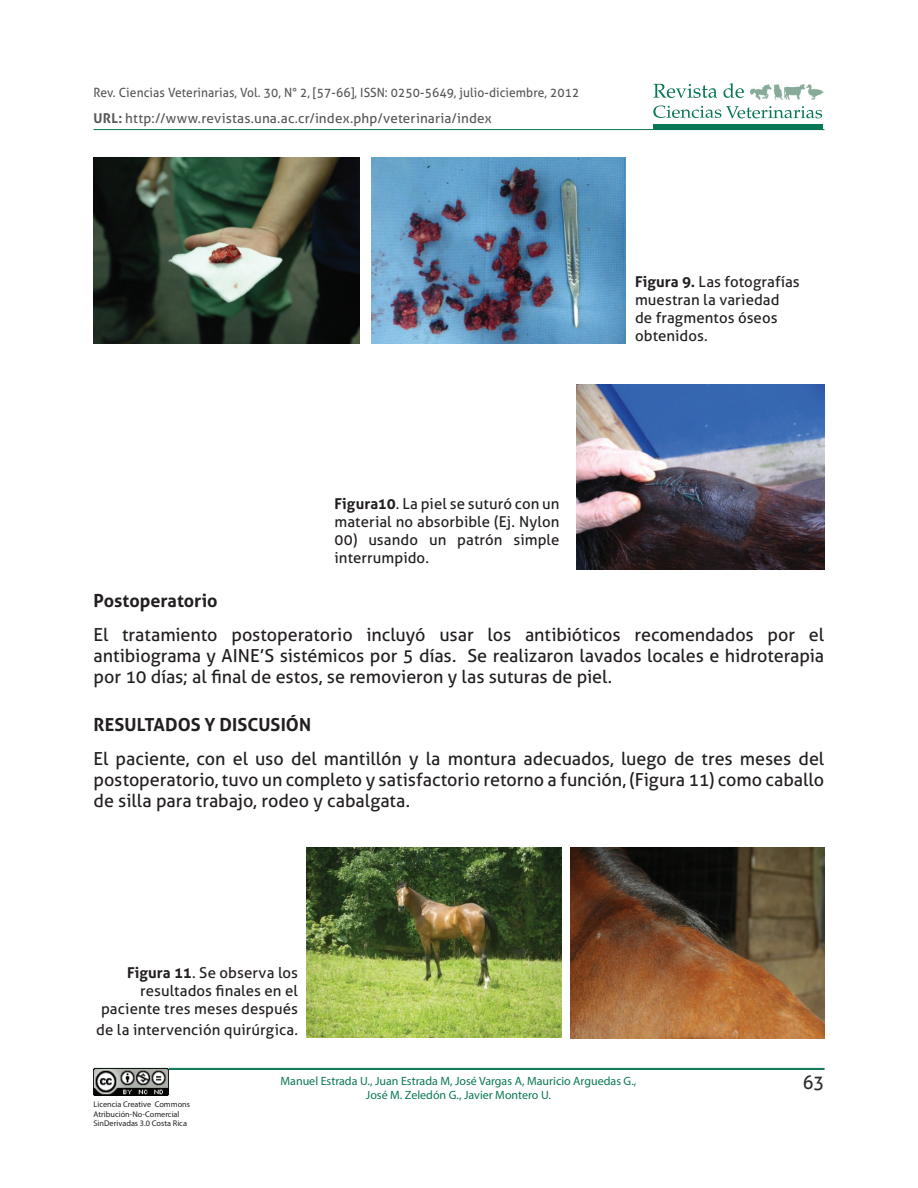
<style>
.page{position:relative;width:918px;height:1188px;background:#fff}
.page>*{position:absolute;margin:0;border:0;box-sizing:border-box;transform-origin:0 0}
.t1{font:19.05px "Aller";color:#2e2b2c;scale:.94 1}
.t2{font:18px/21px "Aller";letter-spacing:-.005em;color:#231f20;text-align:justify}
.t3{font:700 18px "Aller";color:#231f20}
.t4{font:15px/18px "Aller";letter-spacing:.005em;color:#231f20}
.t5{font:13.5px "Aller";letter-spacing:.01em;color:#57585a}
.t6{font:12.75px "Aller";letter-spacing:.01em;color:#57585a;scale:.94 1}
.t7{font:12px "Myriad Pro";color:#0a7756}
.t8{font:8.25px/9.8px "Myriad Pro";color:#231f20}
.s1{font-weight:700}
</style>
<div class="page">
<svg style="left:653px;top:84px;width:64px;height:14px"></svg>
<svg style="left:723px;top:83px;width:21px;height:15px"></svg>
<svg style="left:653px;top:105px;width:169px;height:13px"></svg>
<img style="left:653px;top:125px;width:169px;height:4px">
<img style="left:751px;top:84px;width:73px;height:15px">
<hr style="left:94px;top:129px;width:730px;height:1px;background:#0a7756">
<hr style="left:94px;top:1069px;width:730px;height:1px;background:#0a7756">
<hr style="left:94px;top:1068px;width:730px;height:1px;background:#0a7756">
<img style="left:94px;top:1069px;width:75px;height:26px">
<img style="left:94px;top:157px;width:266px;height:187px">
<img style="left:372px;top:157px;width:253px;height:187px">
<img style="left:577px;top:384px;width:247px;height:186px">
<img style="left:306px;top:847px;width:256px;height:191px">
<img style="left:571px;top:848px;width:253px;height:190px">
<p class="t6" style="left:94px;top:85px;width:518px">Rev. Ciencias Veterinarias, Vol. 30, N° 2, [57-66], ISSN: 0250-5649, julio-diciembre, 2012</p>
<p class="t5" style="left:94px;top:110px;width:400px"><span class="s1">URL:</span> http://www.revistas.una.ac.cr/index.php/veterinaria/index</p>
<p class="t4" style="left:635px;top:272px;width:166px"><span class="s1">Figura 9.</span> Las fotografías muestran la variedad de fragmentos óseos obtenidos.</p>
<p class="t4" style="left:335px;top:494px;width:227px"><span class="s1">Figura10</span>. La piel se suturó con un material no absorbible (Ej. Nylon</p>
<p class="t4" style="left:335px;top:530px;width:226px">00) usando un patrón simple interrumpido.</p>
<p class="t3" style="left:94px;top:590px;width:126px">Postoperatorio</p>
<p class="t2" style="left:94px;top:624px;width:732px">El tratamiento postoperatorio incluyó usar los antibióticos recomendados por el antibiograma y AINE’S sistémicos por 5 días. Se realizaron lavados locales e hidroterapia por 10 días; al final de estos, se removieron y las suturas de piel.</p>
<p class="t3" style="left:94px;top:713px;width:219px">RESULTADOS Y DISCUSIÓN</p>
<p class="t2" style="left:94px;top:748px;width:732px">El paciente, con el uso del mantillón y la montura adecuados, luego de tres meses del postoperatorio, tuvo un completo y satisfactorio retorno a función, (Figura 11) como caballo de silla para trabajo, rodeo y cabalgata.</p>
<p class="t4" style="left:101px;top:964px;width:199px;text-align:right"><span class="s1">Figura 11</span>. Se observa los resultados finales en el paciente tres meses después</p>
<p class="t4" style="left:96px;top:1021px;width:203px">de la intervención quirúrgica.</p>
<p class="t8" style="left:94px;top:1099px;width:98px">Licencia Creative Commons<br>Atribución-No-Comercial<br>SinDerivadas 3.0 Costa Rica</p>
<p class="t7" style="left:281px;top:1074px;width:357px">Manuel Estrada U., Juan Estrada M, José Vargas A, Mauricio Arguedas G.,</p>
<p class="t1" style="left:803px;top:1071px;width:25px">63</p>
<p class="t7" style="left:366px;top:1087px;width:187px">José M. Zeledón G., Javier Montero U.</p>
</div>
